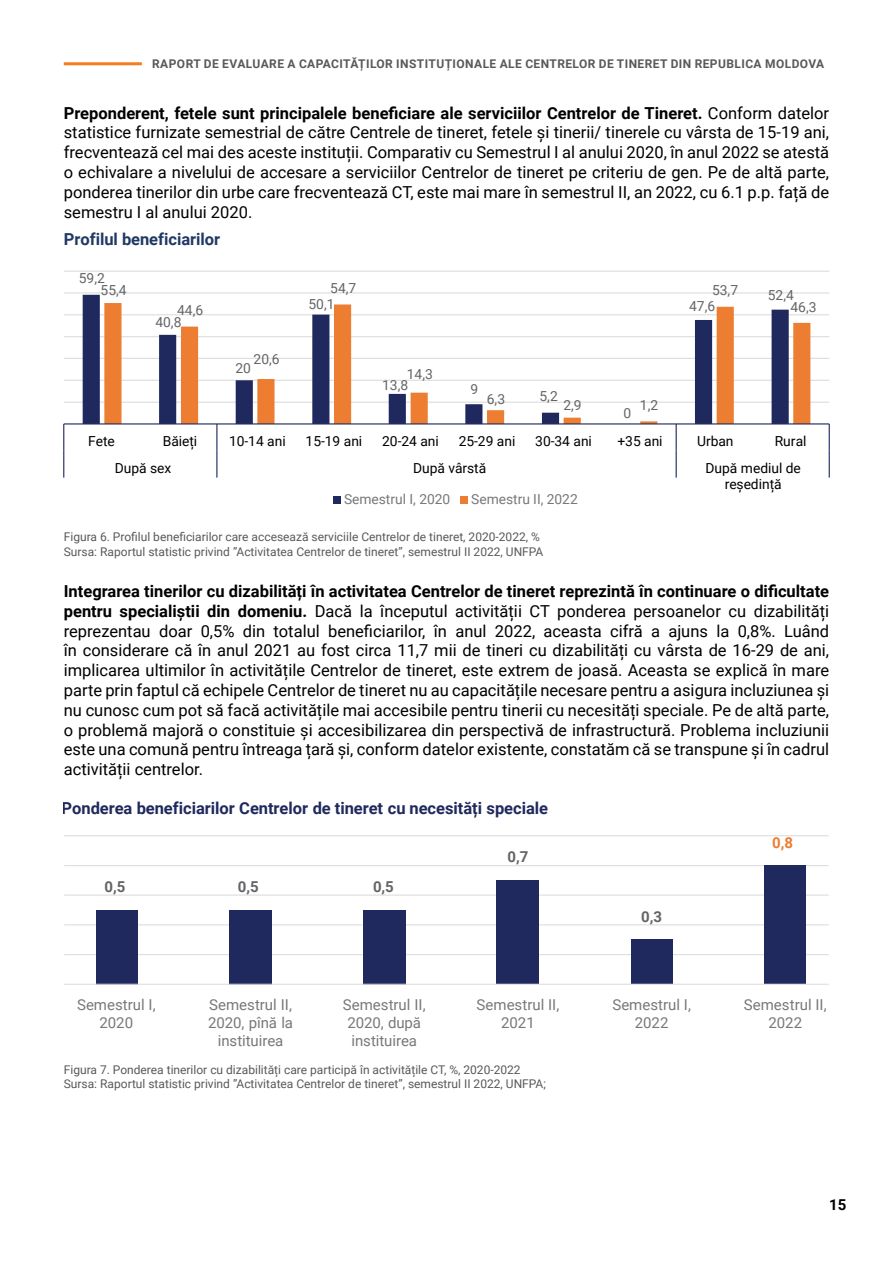
<style>
.page{position:relative;width:893px;height:1263px;background:#fff}
.page>*{position:absolute;margin:0;border:0;box-sizing:border-box;transform-origin:0 0}
.t1{font:16.5px/19.8px "Roboto";color:#000;text-align:justify}
.t2{font:700 16.5px "Roboto";color:#1f295d}
.t3{font:700 16.5px "Roboto";color:#203964}
.t4{font:15px/18px "Roboto";letter-spacing:-.005em;color:#77787b;text-align:center}
.t5{font:700 15px "Roboto";color:#636467}
.t6{font:700 15px "Roboto";color:#ed7d30}
.t7{font:700 15px "Roboto";color:#000}
.t8{font:13.8px/16.6px "Roboto";color:#000;text-align:center}
.t9{font:13.8px "Roboto";color:#636467}
.t10{font:13.8px "Roboto";color:#77787b}
.t11{font:12px/14.4px "Roboto";color:#58595b}
.t12{font:700 12px "Roboto";letter-spacing:.035em;color:#58595b}
.s1{font-weight:700}
</style>
<div class="page">
<hr style="left:64px;top:62px;width:78px;height:3px;background:#f57d20">
<hr style="left:64px;top:402px;width:765px;height:1px;background:#dcddde">
<hr style="left:64px;top:380px;width:765px;height:1px;background:#dcddde">
<hr style="left:64px;top:358px;width:765px;height:1px;background:#dcddde">
<hr style="left:64px;top:336px;width:765px;height:1px;background:#dcddde">
<hr style="left:64px;top:314px;width:765px;height:1px;background:#dcddde">
<hr style="left:64px;top:292px;width:765px;height:1px;background:#dcddde">
<hr style="left:64px;top:271px;width:765px;height:1px;background:#dcddde">
<svg style="left:83px;top:295px;width:21px;height:128px;fill:#1f295d"></svg>
<svg style="left:104px;top:303px;width:706px;height:120px"></svg>
<hr style="left:64px;top:423px;width:765px;height:1px;background:#1f295d">
<svg style="left:64px;top:424px;width:1px;height:54px"></svg>
<svg style="left:216px;top:424px;width:1px;height:54px"></svg>
<svg style="left:676px;top:424px;width:1px;height:54px"></svg>
<svg style="left:829px;top:424px;width:1px;height:54px"></svg>
<div style="left:333px;top:496px;width:8px;height:7px;background:#1f295d"></div>
<div style="left:460px;top:496px;width:8px;height:7px;background:#ed7d30"></div>
<hr style="left:64px;top:954px;width:765px;height:1px;background:#dcddde">
<hr style="left:64px;top:924px;width:765px;height:1px;background:#dcddde">
<hr style="left:64px;top:894px;width:765px;height:2px;background:#dcddde">
<hr style="left:64px;top:865px;width:765px;height:1px;background:#dcddde">
<hr style="left:64px;top:835px;width:765px;height:1px;background:#dcddde">
<div style="left:764px;top:866px;width:42px;height:118px;background:#1f295d"></div>
<div style="left:631px;top:939px;width:42px;height:45px;background:#1f295d"></div>
<div style="left:497px;top:880px;width:42px;height:104px;background:#1f295d"></div>
<div style="left:363px;top:910px;width:42px;height:74px;background:#1f295d"></div>
<div style="left:229px;top:910px;width:43px;height:74px;background:#1f295d"></div>
<div style="left:96px;top:910px;width:42px;height:74px;background:#1f295d"></div>
<hr style="left:64px;top:984px;width:765px;height:1px;background:#dcddde">
<p class="t12" style="left:152px;top:55px;width:674px">RAPORT DE EVALUARE A CAPACITĂȚILOR INSTITUȚIONALE ALE CENTRELOR DE TINERET DIN REPUBLICA MOLDOVA</p>
<p class="t1" style="left:64px;top:102px;width:767px"><span class="s1">Preponderent, fetele sunt principalele beneficiare ale serviciilor Centrelor de Tineret.</span> Conform datelor statistice furnizate semestrial de către Centrele de tineret, fetele și tinerii/ tinerele cu vârsta de 15-19 ani, frecventează cel mai des aceste instituții. Comparativ cu Semestrul I al anului 2020, în anul 2022 se atestă o echivalare a nivelului de accesare a serviciilor Centrelor de tineret pe criteriu de gen. Pe de altă parte, ponderea tinerilor din urbe care frecventează CT, este mai mare în semestrul II, an 2022, cu 6.1 p.p. față de semestru I al anului 2020.</p>
<p class="t3" style="left:64px;top:228px;width:158px">Profilul beneficiarilor</p>
<p class="t9" style="left:79px;top:269px;width:28px">59,2</p>
<p class="t9" style="left:101px;top:281px;width:28px">55,4</p>
<p class="t9" style="left:177px;top:301px;width:28px">44,6</p>
<p class="t9" style="left:155px;top:312px;width:28px">40,8</p>
<p class="t9" style="left:254px;top:350px;width:28px">20,6</p>
<p class="t9" style="left:235px;top:359px;width:17px">20</p>
<p class="t9" style="left:330px;top:278px;width:28px">54,7</p>
<p class="t9" style="left:308px;top:294px;width:28px">50,1</p>
<p class="t9" style="left:407px;top:364px;width:28px">14,3</p>
<p class="t9" style="left:382px;top:375px;width:28px">13,8</p>
<p class="t9" style="left:470px;top:379px;width:9px">9</p>
<p class="t9" style="left:539px;top:387px;width:20px">5,2</p>
<p class="t9" style="left:487px;top:390px;width:20px">6,3</p>
<p class="t9" style="left:563px;top:395px;width:20px">2,9</p>
<p class="t9" style="left:640px;top:395px;width:20px">1,2</p>
<p class="t9" style="left:624px;top:403px;width:9px">0</p>
<p class="t9" style="left:712px;top:281px;width:28px">53,7</p>
<p class="t9" style="left:689px;top:297px;width:28px">47,6</p>
<p class="t9" style="left:768px;top:286px;width:28px">52,4</p>
<p class="t9" style="left:790px;top:298px;width:28px">46,3</p>
<p class="t8" style="left:88px;top:432px;width:28px">Fete</p>
<p class="t8" style="left:163px;top:432px;width:36px">Băieți</p>
<p class="t8" style="left:229px;top:432px;width:58px">10-14 ani</p>
<p class="t8" style="left:306px;top:432px;width:58px">15-19 ani</p>
<p class="t8" style="left:382px;top:432px;width:58px">20-24 ani</p>
<p class="t8" style="left:459px;top:432px;width:58px">25-29 ani</p>
<p class="t8" style="left:535px;top:432px;width:58px">30-34 ani</p>
<p class="t8" style="left:617px;top:432px;width:47px">+35 ani</p>
<p class="t8" style="left:697px;top:432px;width:38px">Urban</p>
<p class="t8" style="left:775px;top:432px;width:33px">Rural</p>
<p class="t8" style="left:115px;top:459px;width:58px">După sex</p>
<p class="t8" style="left:413px;top:459px;width:75px">După vârstă</p>
<p class="t8" style="left:706px;top:459px;width:97px">După mediul de reședință</p>
<p class="t10" style="left:344px;top:489px;width:108px">Semestrul I, 2020</p>
<p class="t10" style="left:471px;top:489px;width:108px">Semestru II, 2022</p>
<p class="t11" style="left:64px;top:530px;width:481px">Figura 6. Profilul beneficiarilor care accesează serviciile Centrelor de tineret, 2020-2022, %<br>Sursa: Raportul statistic privind ”Activitatea Centrelor de tineret”, semestrul II 2022, UNFPA</p>
<p class="t1" style="left:64px;top:580px;width:767px"><span class="s1">Integrarea tinerilor cu dizabilități în activitatea Centrelor de tineret reprezintă în continuare o dificultate pentru specialiștii din domeniu.</span> Dacă la începutul activității CT ponderea persoanelor cu dizabilități reprezentau doar 0,5% din totalul beneficiarilor, în anul 2022, aceasta cifră a ajuns la 0,8%. Luând în considerare că în anul 2021 au fost circa 11,7 mii de tineri cu dizabilități cu vârsta de 16-29 de ani, implicarea ultimilor în activitățile Centrelor de tineret, este extrem de joasă. Aceasta se explică în mare parte prin faptul că echipele Centrelor de tineret nu au capacitățile necesare pentru a asigura incluziunea și nu cunosc cum pot să facă activitățile mai accesibile pentru tinerii cu necesități speciale. Pe de altă parte, o problemă majoră o constituie și accesibilizarea din perspectivă de infrastructură. Problema incluziunii este una comună pentru întreaga țară și, conform datelor existente, constatăm că se transpune și în cadrul activității centrelor.</p>
<p class="t2" style="left:61px;top:796px;width:488px">Ponderea beneficiarilor Centrelor de tineret cu necesități speciale</p>
<p class="t5" style="left:105px;top:876px;width:22px">0,5</p>
<p class="t5" style="left:238px;top:876px;width:22px">0,5</p>
<p class="t5" style="left:373px;top:876px;width:22px">0,5</p>
<p class="t5" style="left:507px;top:846px;width:22px">0,7</p>
<p class="t5" style="left:641px;top:906px;width:22px">0,3</p>
<p class="t6" style="left:772px;top:832px;width:22px">0,8</p>
<p class="t4" style="left:77px;top:995px;width:80px">Semestrul I,<br>2020</p>
<p class="t4" style="left:208px;top:995px;width:86px">Semestrul II,<br>2020, pînă la instituirea</p>
<p class="t4" style="left:343px;top:995px;width:84px">Semestrul II,<br>2020, după instituirea</p>
<p class="t4" style="left:477px;top:995px;width:84px">Semestrul II,<br>2021</p>
<p class="t4" style="left:612px;top:995px;width:80px">Semestrul I,<br>2022</p>
<p class="t4" style="left:744px;top:995px;width:84px">Semestrul II,<br>2022</p>
<p class="t11" style="left:64px;top:1062px;width:484px">Figura 7. Ponderea tinerilor cu dizabilități care participă în activitățile CT, %, 2020-2022<br>Sursa: Raportul statistic privind ”Activitatea Centrelor de tineret”, semestrul II 2022, UNFPA;</p>
<p class="t7" style="left:829px;top:1194px;width:19px">15</p>
</div>
